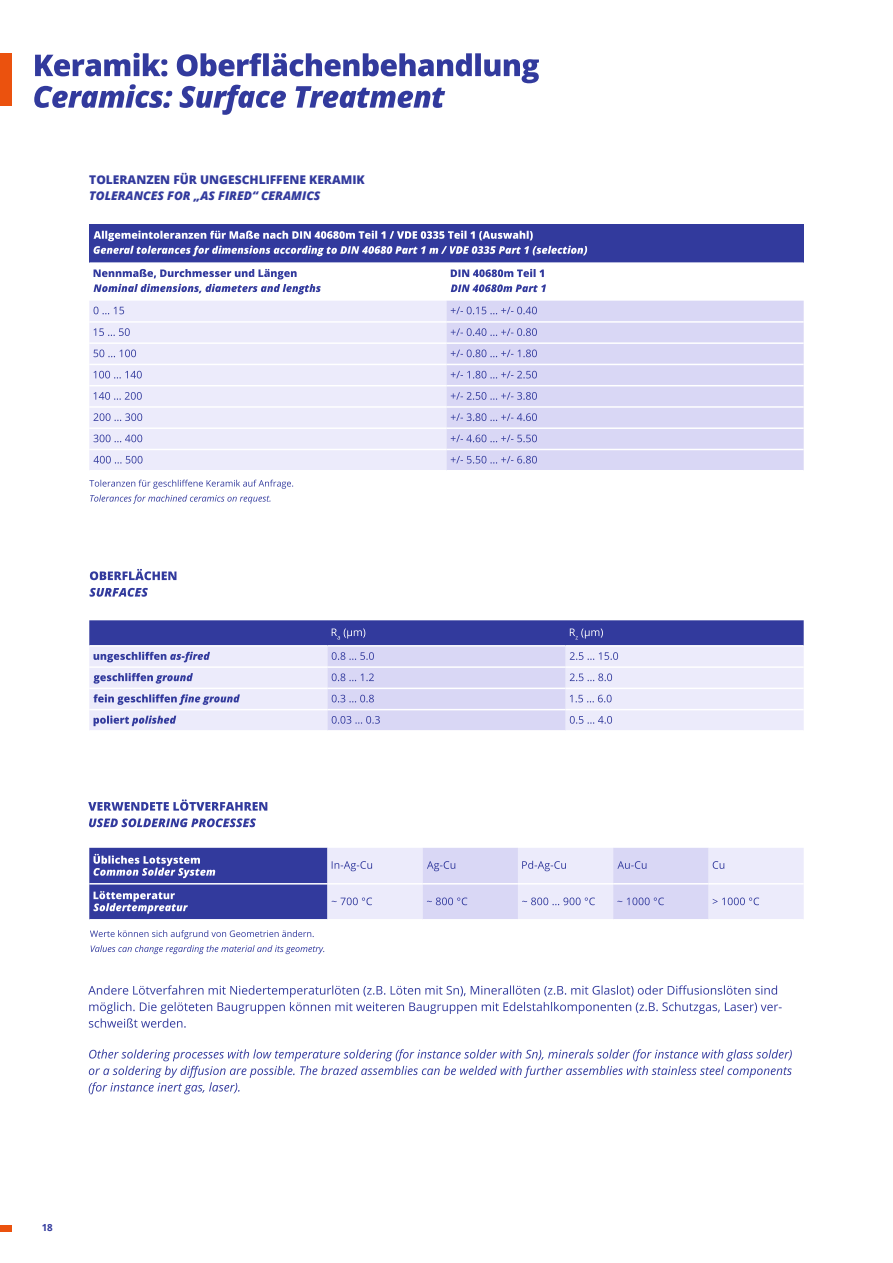
<style>
.page{position:relative;width:893px;height:1263px;background:#fff}
.page>*{position:absolute;margin:0;border:0;box-sizing:border-box;transform-origin:0 0}
.t1{font:800 12px "Open Sans";color:#323a9d}
.t2{font:italic 800 12px "Open Sans";color:#323a9d}
.t3{font:700 9.75px "Open Sans";color:#323a9d}
</style>
<div class="page">
<svg style="left:34px;top:53px;width:505px;height:62px"></svg>
<div style="left:89px;top:224px;width:715px;height:38px;background:#323a9d"></div>
<div style="left:89px;top:301px;width:357px;height:169px;background:#ecebfb"></div>
<div style="left:446px;top:301px;width:358px;height:169px;background:#d9d7f5"></div>
<hr style="left:89px;top:321px;width:357px;height:2px;background:#fff">
<hr style="left:446px;top:321px;width:358px;height:2px;background:#fff">
<hr style="left:89px;top:342px;width:357px;height:2px;background:#fff">
<hr style="left:446px;top:342px;width:358px;height:2px;background:#fff">
<hr style="left:89px;top:364px;width:357px;height:1px;background:#fff">
<hr style="left:446px;top:364px;width:358px;height:1px;background:#fff">
<hr style="left:89px;top:385px;width:357px;height:1px;background:#fff">
<hr style="left:446px;top:385px;width:358px;height:1px;background:#fff">
<hr style="left:89px;top:406px;width:357px;height:2px;background:#fff">
<hr style="left:446px;top:406px;width:358px;height:2px;background:#fff">
<hr style="left:89px;top:427px;width:357px;height:2px;background:#fff">
<hr style="left:446px;top:427px;width:358px;height:2px;background:#fff">
<hr style="left:89px;top:449px;width:357px;height:1px;background:#fff">
<hr style="left:446px;top:449px;width:358px;height:1px;background:#fff">
<svg style="left:94px;top:231px;width:493px;height:25px"></svg>
<svg style="left:89px;top:262px;width:715px;height:39px"></svg>
<svg style="left:94px;top:307px;width:30px;height:7px"></svg>
<svg style="left:451px;top:307px;width:86px;height:7px"></svg>
<svg style="left:94px;top:328px;width:36px;height:8px"></svg>
<svg style="left:451px;top:328px;width:86px;height:8px"></svg>
<svg style="left:94px;top:349px;width:42px;height:8px"></svg>
<svg style="left:451px;top:349px;width:86px;height:8px"></svg>
<svg style="left:94px;top:371px;width:48px;height:8px"></svg>
<svg style="left:451px;top:371px;width:86px;height:8px"></svg>
<svg style="left:94px;top:392px;width:48px;height:8px"></svg>
<svg style="left:451px;top:392px;width:86px;height:8px"></svg>
<svg style="left:94px;top:413px;width:48px;height:8px"></svg>
<svg style="left:451px;top:413px;width:86px;height:8px"></svg>
<svg style="left:94px;top:435px;width:48px;height:7px"></svg>
<svg style="left:451px;top:435px;width:86px;height:7px"></svg>
<svg style="left:94px;top:456px;width:49px;height:8px"></svg>
<svg style="left:451px;top:456px;width:86px;height:8px"></svg>
<svg style="left:90px;top:495px;width:180px;height:9px"></svg>
<svg style="left:89px;top:480px;width:204px;height:9px"></svg>
<svg style="left:89px;top:848px;width:715px;height:72px"></svg>
<svg style="left:91px;top:945px;width:233px;height:9px"></svg>
<svg style="left:90px;top:930px;width:224px;height:9px"></svg>
<svg style="left:89px;top:1049px;width:703px;height:45px"></svg>
<svg style="left:88px;top:985px;width:694px;height:43px"></svg>
<svg style="left:89px;top:620px;width:715px;height:110px"></svg>
<svg style="left:90px;top:588px;width:58px;height:9px"></svg>
<svg style="left:90px;top:569px;width:86px;height:11px"></svg>
<svg style="left:89px;top:818px;width:167px;height:9px"></svg>
<svg style="left:88px;top:799px;width:179px;height:12px"></svg>
<div style="left:0;top:53px;width:12px;height:53px;background:#eb520e"></div>
<div style="left:0;top:1225px;width:12px;height:7px;background:#eb520e"></div>
<p class="t1" style="left:89px;top:174px;width:277px">TOLERANZEN FÜR UNGESCHLIFFENE KERAMIK</p>
<p class="t2" style="left:89px;top:191px;width:233px">TOLERANCES FOR „AS FIRED“ CERAMICS</p>
<p class="t3" style="left:42px;top:1223px;width:13px">18</p>
</div>
